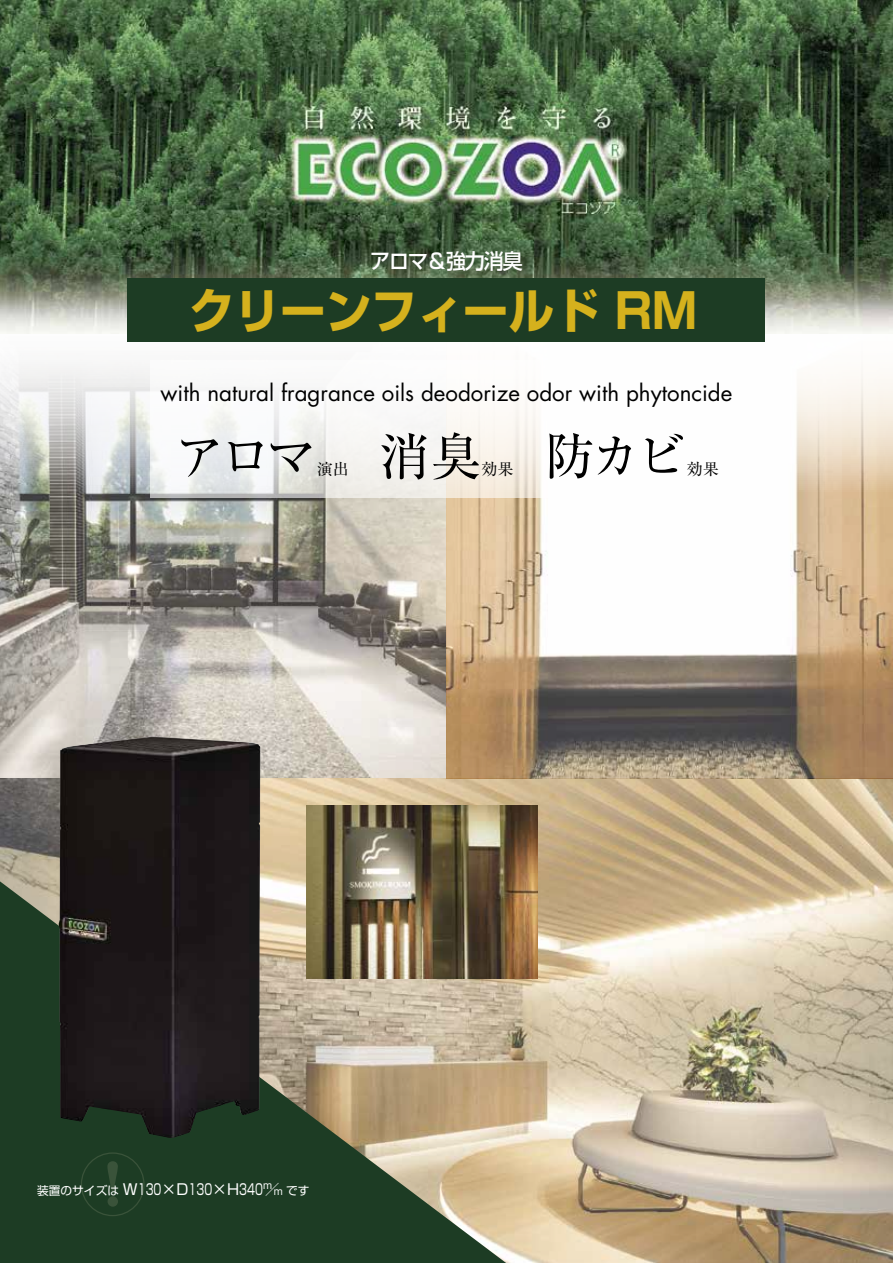
<style>
.page{position:relative;width:893px;height:1263px;background:#fff}
.page>*{position:absolute;margin:0;border:0;box-sizing:border-box;transform-origin:0 0}
.t1{font:51px "Ryumin Pro";letter-spacing:-.1em;color:#000}
.t2{font:700 48px "Shin Go Pro";color:#d5b11d;scale:.95 1}
.t3{font:22.35px "Futura Std";color:#000}
.t4{font:500 21px "Shin Go Pro";letter-spacing:-.05em;color:#fff;scale:.95 1}
.t5{font:15.9px "Ryumin Pro";color:#000}
.t6{font:14.85px "Shin Go Pro";color:#fff}
.s1{font-size:11.7px}
.s2{font-size:9.6px}
</style>
<div class="page">
<img style="left:0;top:334px;width:446px;height:444px">
<img style="left:0;top:778px;width:893px;height:485px">
<svg style="left:0;top:881px;width:506px;height:382px;background:#687157"></svg>
<div style="left:81px;top:1152px;width:64px;height:64px;border:1px solid #3a533a;border-radius:50%"></div>
<div style="left:108px;top:1196px;width:10px;height:11px;background:#3a533a;border-radius:50%"></div>
<svg style="left:107px;top:1161px;width:11px;height:31px"></svg>
<img style="left:306px;top:806px;width:232px;height:172px">
<img style="left:446px;top:370px;width:447px;height:408px">
<img style="left:0;top:0;width:893px;height:334px">
<div style="left:128px;top:279px;width:637px;height:63px;background:#1d3c24"></div>
<svg style="left:151px;top:360px;width:591px;height:137px"></svg>
<img style="left:57px;top:736px;width:203px;height:402px">
<p class="t4" style="left:370px;top:244px;width:162px">アロマ＆強力消臭</p>
<h2 class="t2" style="left:189px;top:272px;width:537px">クリーンフィールド RM</h2>
<p class="t3" style="left:161px;top:379px;width:573px">with natural fragrance oils deodorize odor with phytoncide</p>
<h1 class="t1" style="left:174px;top:416px;width:144px">アロマ</h1>
<p class="t5" style="left:317px;top:457px;width:33px">演出</p>
<h1 class="t1" style="left:379px;top:416px;width:104px">消臭</h1>
<p class="t5" style="left:482px;top:457px;width:33px">効果</p>
<h1 class="t1" style="left:544px;top:416px;width:144px">防カビ</h1>
<p class="t5" style="left:687px;top:457px;width:33px">効果</p>
<p class="t6" style="left:37px;top:1177px;width:274px"><span class="s1">装置のサイズは</span> W130×D130×H340<sup>m</sup>／<span class="s2">m</span> <span class="s1">です</span></p>
</div>
